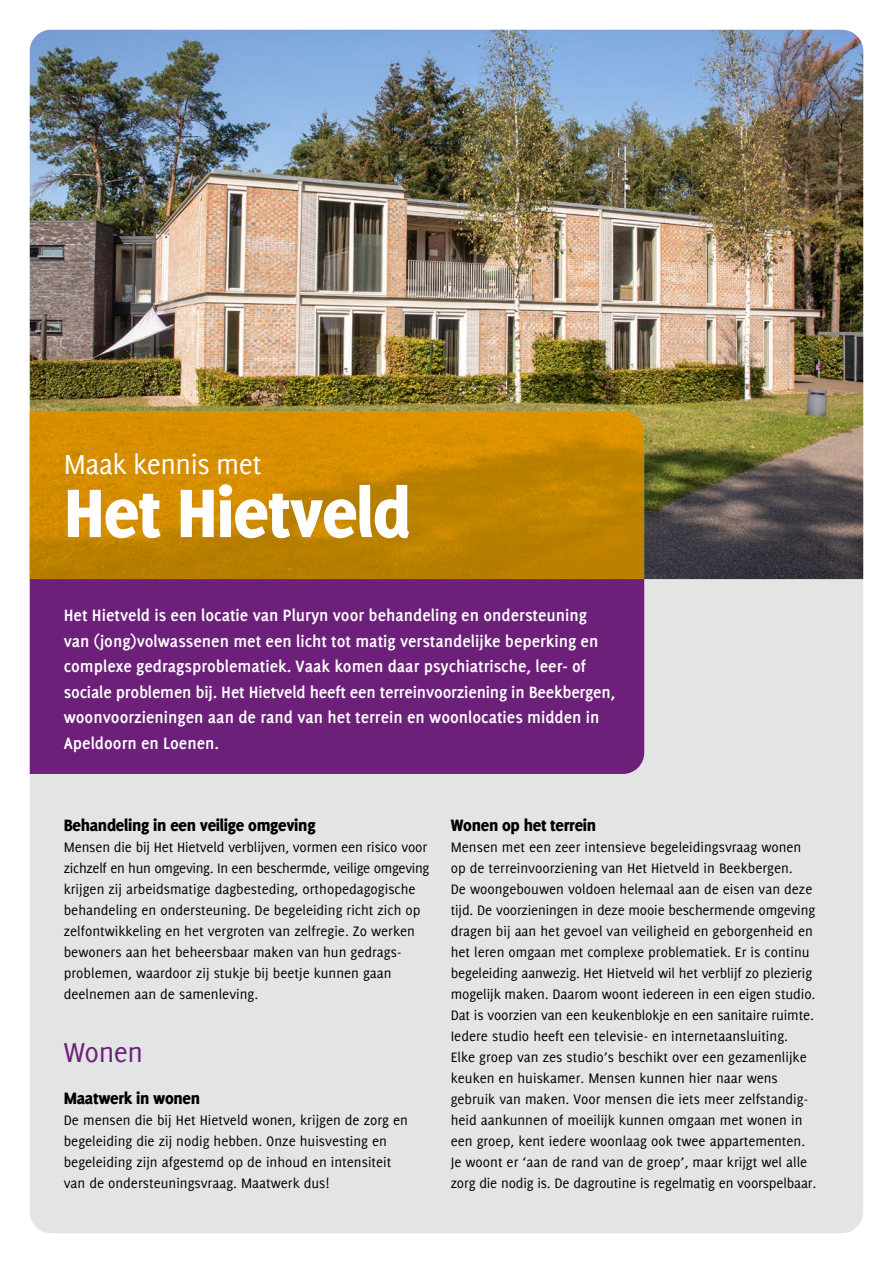
<style>
.page{position:relative;width:893px;height:1263px;background:#fff}
.page>*{position:absolute;margin:0;border:0;box-sizing:border-box;transform-origin:0 0}
.t1{font:800 75px "Delicious";letter-spacing:-.015em;color:#fff}
.t2{font:30px "Delicious";letter-spacing:-.015em;color:#fff}
.t3{font:30px "Delicious";letter-spacing:-.015em;color:#6d207a}
.t4{font:700 18px/25.5px "Delicious";color:#fff}
.t5{font:800 18px "Delicious";letter-spacing:-.015em;color:#000}
.t6{font:15px/21px "Delicious";color:#000}
</style>
<div class="page">
<div style="left:30px;top:30px;width:833px;height:1203px;background:#e3e4e4;border-radius:21px"></div>
<img style="left:30px;top:30px;width:833px;height:549px">
<div style="left:30px;top:579px;width:614px;height:195px;background:#6d207a"></div>
<svg style="left:30px;top:411px;width:614px;height:168px;background:#c98700"></svg>
<h2 class="t2" style="left:64px;top:447px;width:200px">Maak kennis met</h2>
<h1 class="t1" style="left:64px;top:469px;width:349px">Het Hietveld</h1>
<p class="t4" style="left:64px;top:602px;width:553px">Het Hietveld is een locatie van Pluryn voor behandeling en ondersteuning van (jong)volwassenen met een licht tot matig verstandelijke beperking en complexe gedragsproblematiek. Vaak komen daar psychiatrische, leer- of sociale problemen bij. Het Hietveld heeft een terreinvoorziening in Beekbergen, woonvoorzieningen aan de rand van het terrein en woonlocaties midden in Apeldoorn en Loenen.</p>
<p class="t5" style="left:64px;top:815px;width:253px">Behandeling in een veilige omgeving</p>
<p class="t6" style="left:64px;top:836px;width:367px">Mensen die bij Het Hietveld verblijven, vormen een risico voor zichzelf en hun omgeving. In een beschermde, veilige omgeving krijgen zij arbeidsmatige dagbesteding, orthopedagogische behandeling en ondersteuning. De begeleiding richt zich op zelfontwikkeling en het vergroten van zelfregie. Zo werken bewoners aan het beheersbaar maken van hun gedrags&shy;problemen, waardoor zij stukje bij beetje kunnen gaan deelnemen aan de samenleving.</p>
<h2 class="t3" style="left:64px;top:1035px;width:81px">Wonen</h2>
<p class="t5" style="left:64px;top:1088px;width:138px">Maatwerk in wonen</p>
<p class="t6" style="left:64px;top:1109px;width:346px">De mensen die bij Het Hietveld wonen, krijgen de zorg en begeleiding die zij nodig hebben. Onze huisvesting en begeleiding zijn afgestemd op de inhoud en intensiteit van de ondersteuningsvraag. Maatwerk dus!</p>
<p class="t5" style="left:451px;top:815px;width:147px">Wonen op het terrein</p>
<p class="t6" style="left:451px;top:836px;width:367px">Mensen met een zeer intensieve begeleidingsvraag wonen op de terreinvoorziening van Het Hietveld in Beekbergen.<br>De woongebouwen voldoen helemaal aan de eisen van deze tijd. De voorzieningen in deze mooie beschermende omgeving dragen bij aan het gevoel van veiligheid en geborgenheid en het leren omgaan met complexe problematiek. Er is continu begeleiding aanwezig. Het Hietveld wil het verblijf zo plezierig mogelijk maken. Daarom woont iedereen in een eigen studio.<br>Dat is voorzien van een keukenblokje en een sanitaire ruimte.<br>Iedere studio heeft een televisie- en internetaansluiting.<br>Elke groep van zes studio’s beschikt over een gezamenlijke keuken en huiskamer. Mensen kunnen hier naar wens gebruik van maken. Voor mensen die iets meer zelfstandig&shy;heid aankunnen of moeilijk kunnen omgaan met wonen in een groep, kent iedere woonlaag ook twee appartementen.<br>Je woont er ‘aan de rand van de groep’, maar krijgt wel alle zorg die nodig is. De dagroutine is regelmatig en voorspelbaar.</p>
</div>
